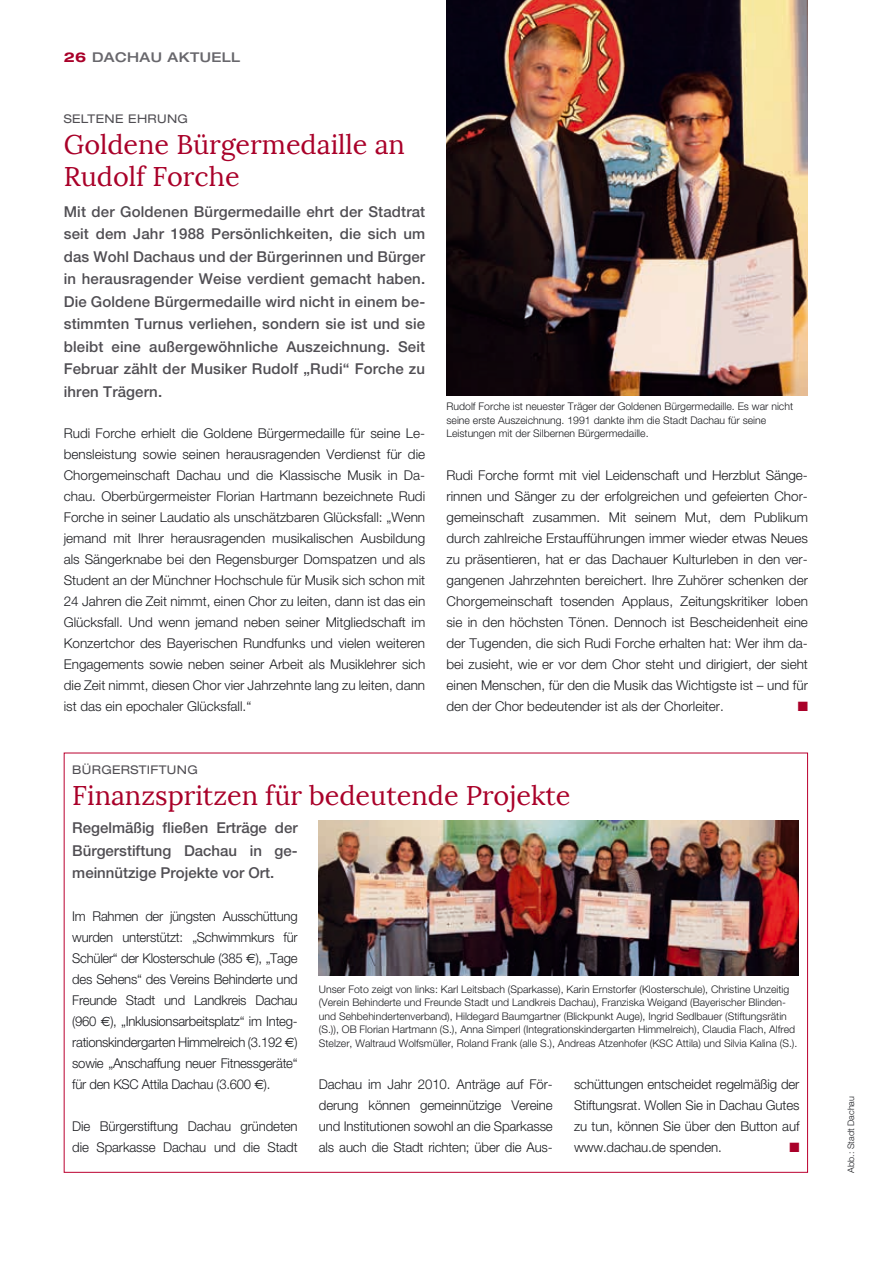
<style>
.page{position:relative;width:893px;height:1263px;background:#fff}
.page>*{position:absolute;margin:0;border:0;box-sizing:border-box;transform-origin:0 0}
.t1{font:27px/31.5px "Lora";color:#a90029}
.t2{font:500 15px/22.5px "Helvetica Neue";letter-spacing:.005em;color:#504e53;text-align:justify}
.t3{font:300 13.5px/21px "Helvetica Neue";letter-spacing:-.01em;color:#1b1c20;text-align:justify}
.t4{font:500 expanded 13.5px "Helvetica Neue";letter-spacing:.03em;color:#68676c}
.t5{font:13.5px "Zapf Dingbats ITC";color:#a90029}
.t6{font:expanded 12px "Helvetica Neue";letter-spacing:.03em;color:#504e53}
.t7{font:300 10.5px/13.5px "Helvetica Neue";color:#1b1c20}
.t8{font:300 9px "Helvetica Neue";color:#1b1c20}
.s1{font-weight:700;color:#a90029}
.s2{font-family:"Euro Sans";font-weight:400}
</style>
<div class="page">
<img style="left:446px;top:0;width:362px;height:396px">
<img style="left:319px;top:821px;width:480px;height:155px">
<p class="t4" style="left:64px;top:48px;width:178px"><span class="s1">26</span> DACHAU AKTUELL</p>
<p class="t6" style="left:64px;top:111px;width:126px">SELTENE EHRUNG</p>
<h1 class="t1" style="left:64px;top:129px;width:343px">Goldene Bürgermedaille an<br>Rudolf Forche</h1>
<p class="t2" style="left:64px;top:200px;width:363px">Mit der Goldenen Bürgermedaille ehrt der Stadtrat seit dem Jahr 1988 Persönlichkeiten, die sich um das Wohl Dachaus und der Bürgerinnen und Bürger in herausragender Weise verdient gemacht haben.<br>Die Goldene Bürgermedaille wird nicht in einem be&shy;stimmten Turnus verliehen, sondern sie ist und sie bleibt eine außergewöhnliche Auszeichnung. Seit Februar zählt der Musiker Rudolf „Rudi“ Forche zu ihren Trägern.</p>
<p class="t3" style="left:64px;top:422px;width:363px">Rudi Forche erhielt die Goldene Bürgermedaille für seine Le&shy;bensleistung sowie seinen herausragenden Verdienst für die Chorgemeinschaft Dachau und die Klassische Musik in Da&shy;chau. Oberbürgermeister Florian Hartmann bezeichnete Rudi Forche in seiner Laudatio als unschätzbaren Glücksfall: „Wenn jemand mit Ihrer herausragenden musikalischen Ausbildung als Sängerknabe bei den Regensburger Domspatzen und als Student an der Münchner Hochschule für Musik sich schon mit 24 Jahren die Zeit nimmt, einen Chor zu leiten, dann ist das ein Glücksfall. Und wenn jemand neben seiner Mitgliedschaft im Konzertchor des Bayerischen Rundfunks und vielen weiteren Engagements sowie neben seiner Arbeit als Musiklehrer sich die Zeit nimmt, diesen Chor vier Jahrzehnte lang zu leiten, dann ist das ein epochaler Glücksfall.“</p>
<p class="t7" style="left:446px;top:399px;width:348px">Rudolf Forche ist neuester Träger der Goldenen Bürgermedaille. Es war nicht seine erste Auszeichnung. 1991 dankte ihm die Stadt Dachau für seine<br>Leistungen mit der Silbernen Bürgermedaille.</p>
<p class="t3" style="left:446px;top:464px;width:363px">Rudi Forche formt mit viel Leidenschaft und Herzblut Sänge&shy;rinnen und Sänger zu der erfolgreichen und gefeierten Chor&shy;gemeinschaft zusammen. Mit seinem Mut, dem Publikum durch zahlreiche Erstaufführungen immer wieder etwas Neues zu präsentieren, hat er das Dachauer Kulturleben in den ver&shy;gangenen Jahrzehnten bereichert. Ihre Zuhörer schenken der Chorgemeinschaft tosenden Applaus, Zeitungskritiker loben sie in den höchsten Tönen. Dennoch ist Bescheidenheit eine der Tugenden, die sich Rudi Forche erhalten hat: Wer ihm da&shy;bei zusieht, wie er vor dem Chor steht und dirigiert, der sieht einen Menschen, für den die Musik das Wichtigste ist – und für den der Chor bedeutender ist als der Chorleiter.</p>
<p class="t5" style="left:798px;top:700px;width:12px">■</p>
<p class="t6" style="left:72px;top:762px;width:127px">BÜRGERSTIFTUNG</p>
<h1 class="t1" style="left:72px;top:780px;width:500px">Finanzspritzen für bedeutende Projekte</h1>
<p class="t2" style="left:72px;top:817px;width:227px">Regelmäßig fließen Erträge der Bürgerstiftung Dachau in ge&shy;meinnützige Projekte vor Ort.</p>
<p class="t3" style="left:72px;top:905px;width:227px">Im Rahmen der jüngsten Ausschüttung wurden unterstützt: „Schwimmkurs für Schüler“ der Klosterschule (385 <span class="s2">€</span>), „Tage des Sehens“ des Vereins Behinderte und Freunde Stadt und Landkreis Dachau (960 <span class="s2">€</span>), „Inklusionsarbeitsplatz“ im Integ&shy;rationskindergarten Himmelreich (3.192 <span class="s2">€</span>) sowie „Anschaffung neuer Fitnessgeräte“ für den KSC Attila Dachau (3.600 <span class="s2">€</span>).</p>
<p class="t3" style="left:72px;top:1115px;width:227px">Die Bürgerstiftung Dachau gründeten die Sparkasse Dachau und die Stadt</p>
<p class="t7" style="left:319px;top:982px;width:480px">Unser Foto zeigt von links: Karl Leitsbach (Sparkasse), Karin Ernstorfer (Klosterschule), Christine Unzeitig (Verein Behinderte und Freunde Stadt und Landkreis Dachau), Franziska Weigand (Bayerischer Blinden&shy;und Sehbehindertenverband), Hildegard Baumgartner (Blickpunkt Auge), Ingrid Sedlbauer (Stiftungsrätin (S.)), OB Florian Hartmann (S.), Anna Simperl (Integrationskindergarten Himmelreich), Claudia Flach, Alfred Stelzer, Waltraud Wolfsmüller, Roland Frank (alle S.), Andreas Atzenhofer (KSC Attila) und Silvia Kalina (S.).</p>
<p class="t3" style="left:319px;top:1073px;width:235px">Dachau im Jahr 2010. Anträge auf För&shy;derung können gemeinnützige Vereine und Institutionen sowohl an die Sparkasse als auch die Stadt richten; über die Aus-</p>
<p class="t3" style="left:574px;top:1073px;width:227px">schüttungen entscheidet regelmäßig der Stiftungsrat. Wollen Sie in Dachau Gutes zu tun, können Sie über den Button auf www.dachau.de spenden.</p>
<p class="t5" style="left:789px;top:1141px;width:12px">■</p>
<p class="t8" style="left:845px;top:1173px;width:78px;rotate:-90deg">Abb.: Stadt Dachau</p>
</div>
